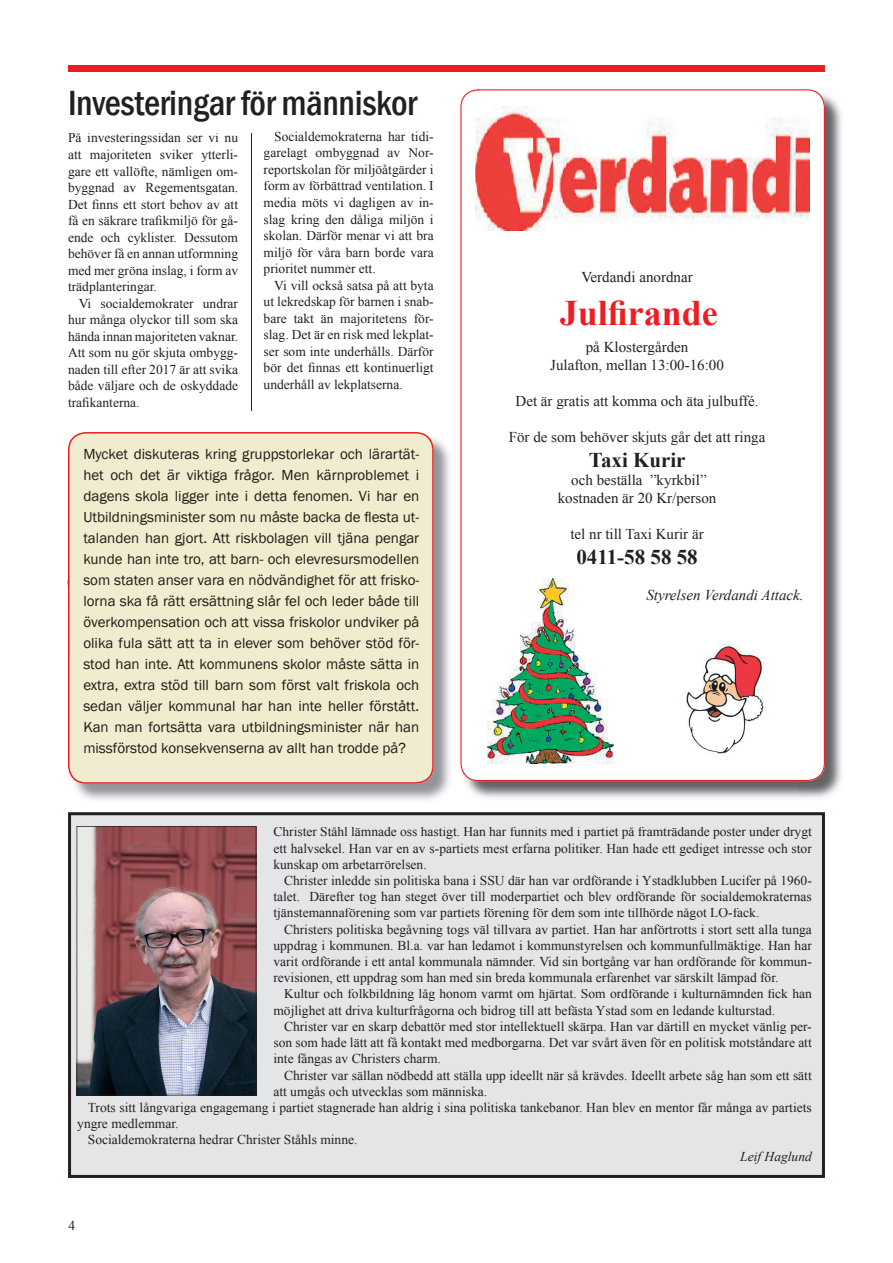
<style>
.page{position:relative;width:893px;height:1263px;background:#fff}
.page>*{position:absolute;margin:0;border:0;box-sizing:border-box;transform-origin:0 0}
.t1{font:500 condensed 36px "Franklin Gothic";letter-spacing:-.01em;color:#231f20}
.t2{font:700 36px "Times New Roman";color:#ee1d23}
.t3{font:700 21px "Times New Roman";color:#231f20}
.t4{font:15px/21px "Franklin Gothic";color:#1d1a12;text-align:justify}
.t5{font:15px/18px "Times New Roman";color:#231f20;text-align:center}
.t6{font:italic 15px "Times New Roman";color:#231f20}
.t7{font:13.5px/16.5px "Times New Roman";color:#231f20;text-align:justify}
.t8{font:italic 13.5px "Times New Roman";color:#231f20}
</style>
<div class="page">
<div style="left:68px;top:65px;width:757px;height:6px;background:#ee1d23"></div>
<img style="left:75px;top:438px;width:375px;height:362px">
<div style="left:68px;top:432px;width:366px;height:352px;background:#f1ebd0"></div>
<div style="left:85px;top:449px;width:334px;height:13px;background:#f1ebd0"></div>
<div style="left:84px;top:469px;width:335px;height:14px;background:#f1ebd0"></div>
<div style="left:84px;top:491px;width:335px;height:13px;background:#f1ebd0"></div>
<div style="left:84px;top:511px;width:335px;height:14px;background:#f1ebd0"></div>
<div style="left:83px;top:533px;width:336px;height:13px;background:#f1ebd0"></div>
<div style="left:84px;top:554px;width:335px;height:12px;background:#f1ebd0"></div>
<div style="left:83px;top:575px;width:336px;height:13px;background:#f1ebd0"></div>
<div style="left:84px;top:595px;width:335px;height:14px;background:#f1ebd0"></div>
<div style="left:84px;top:616px;width:335px;height:14px;background:#f1ebd0"></div>
<div style="left:84px;top:638px;width:335px;height:10px;background:#f1ebd0"></div>
<div style="left:83px;top:658px;width:336px;height:11px;background:#f1ebd0"></div>
<div style="left:84px;top:680px;width:335px;height:12px;background:#f1ebd0"></div>
<div style="left:83px;top:700px;width:336px;height:14px;background:#f1ebd0"></div>
<div style="left:85px;top:722px;width:334px;height:13px;background:#f1ebd0"></div>
<div style="left:84px;top:742px;width:321px;height:14px;background:#f1ebd0"></div>
<svg style="left:68px;top:812px;width:757px;height:366px;background:#d8d8da"></svg>
<div style="left:274px;top:827px;width:538px;height:12px;background:#e4e5e7"></div>
<div style="left:274px;top:843px;width:538px;height:12px;background:#e4e5e7"></div>
<div style="left:274px;top:859px;width:153px;height:13px;background:#e4e5e7"></div>
<div style="left:285px;top:876px;width:526px;height:12px;background:#e4e5e7"></div>
<div style="left:274px;top:892px;width:538px;height:12px;background:#e4e5e7"></div>
<div style="left:274px;top:908px;width:485px;height:12px;background:#e4e5e7"></div>
<div style="left:285px;top:924px;width:527px;height:12px;background:#e4e5e7"></div>
<div style="left:273px;top:940px;width:539px;height:13px;background:#e4e5e7"></div>
<div style="left:274px;top:957px;width:537px;height:12px;background:#e4e5e7"></div>
<div style="left:273px;top:973px;width:505px;height:12px;background:#e4e5e7"></div>
<div style="left:284px;top:989px;width:528px;height:12px;background:#e4e5e7"></div>
<div style="left:274px;top:1005px;width:500px;height:12px;background:#e4e5e7"></div>
<div style="left:285px;top:1021px;width:526px;height:13px;background:#e4e5e7"></div>
<div style="left:274px;top:1038px;width:538px;height:12px;background:#e4e5e7"></div>
<div style="left:274px;top:1054px;width:166px;height:12px;background:#e4e5e7"></div>
<div style="left:285px;top:1070px;width:527px;height:12px;background:#e4e5e7"></div>
<div style="left:274px;top:1086px;width:213px;height:12px;background:#e4e5e7"></div>
<div style="left:88px;top:1102px;width:724px;height:13px;background:#e4e5e7"></div>
<div style="left:77px;top:1119px;width:100px;height:12px;background:#e4e5e7"></div>
<div style="left:89px;top:1135px;width:267px;height:9px;background:#e4e5e7"></div>
<div style="left:740px;top:1151px;width:73px;height:12px;background:#e4e5e7"></div>
<img style="left:77px;top:826px;width:179px;height:269px">
<img style="left:797px;top:95px;width:45px;height:703px">
<img style="left:466px;top:781px;width:331px;height:17px">
<svg style="left:460px;top:89px;width:365px;height:692px"></svg>
<img style="left:475px;top:106px;width:334px;height:124px">
<img style="left:488px;top:578px;width:126px;height:186px">
<div style="left:582px;top:271px;width:111px;height:11px;background:#fff"></div>
<div style="left:586px;top:341px;width:102px;height:14px;background:#fff"></div>
<div style="left:550px;top:359px;width:173px;height:13px;background:#fff"></div>
<div style="left:516px;top:395px;width:241px;height:14px;background:#fff"></div>
<div style="left:509px;top:431px;width:256px;height:14px;background:#fff"></div>
<div style="left:590px;top:452px;width:95px;height:15px;background:#fff"></div>
<div style="left:567px;top:474px;width:140px;height:14px;background:#fff"></div>
<div style="left:558px;top:492px;width:158px;height:14px;background:#fff"></div>
<div style="left:571px;top:528px;width:133px;height:11px;background:#fff"></div>
<div style="left:577px;top:550px;width:120px;height:14px;background:#fff"></div>
<div style="left:646px;top:589px;width:156px;height:14px;background:#fff"></div>
<hr style="left:251px;top:133px;width:1px;height:278px;background:#231f20">
<img style="left:686px;top:645px;width:78px;height:108px">
<img style="left:67px;top:569px;width:13px;height:87px">
<h1 class="t1" style="left:68px;top:79px;width:350px">Investeringar för människor</h1>
<p class="t7" style="left:68px;top:130px;width:172px">På investeringssidan ser vi nu att majoriteten sviker ytterli&shy;gare ett vallöfte, nämligen om&shy;byggnad av Regementsgatan.<br>Det finns ett stort behov av att få en säkrare trafikmiljö för gå&shy;ende och cyklister. Dessutom behöver få en annan utformning med mer gröna inslag, i form av trädplanteringar.</p>
<p class="t7" style="left:68px;top:295px;width:172px;text-indent:11px">Vi socialdemokrater undrar hur många olyckor till som ska hända innan majoriteten vaknar.<br>Att som nu gör skjuta ombygg&shy;naden till efter 2017 är att svika både väljare och de oskyddade trafikanterna.</p>
<p class="t7" style="left:264px;top:128px;width:172px;text-indent:11px">Socialdemokraterna har tidi&shy;garelagt ombyggnad av Nor&shy;reportskolan för miljöåtgärder i form av förbättrad ventilation. I media möts vi dagligen av in&shy;slag kring den dåliga miljön i skolan. Därför menar vi att bra miljö för våra barn borde vara prioritet nummer ett.</p>
<p class="t7" style="left:264px;top:276px;width:172px;text-indent:11px">Vi vill också satsa på att byta ut lekredskap för barnen i snab&shy;bare takt än majoritetens för&shy;slag. Det är en risk med lekplat&shy;ser som inte underhålls. Därför bör det finnas ett kontinuerligt underhåll av lekplatserna.</p>
<p class="t4" style="left:83px;top:444px;width:337px">Mycket diskuteras kring gruppstorlekar och lärartät&shy;het och det är viktiga frågor. Men kärnproblemet i dagens skola ligger inte i detta fenomen. Vi har en Utbildningsminister som nu måste backa de flesta ut&shy;talanden han gjort. Att riskbolagen vill tjäna pengar kunde han inte tro, att barn- och elevresursmodellen som staten anser vara en nödvändighet för att frisko&shy;lorna ska få rätt ersättning slår fel och leder både till överkompensation och att vissa friskolor undviker på olika fula sätt att ta in elever som behöver stöd för&shy;stod han inte. Att kommunens skolor måste sätta in extra, extra stöd till barn som först valt friskola och sedan väljer kommunal har han inte heller förstått.<br>Kan man fortsätta vara utbildningsminister när han missförstod konsekvenserna av allt han trodde på?</p>
<p class="t5" style="left:581px;top:268px;width:113px">Verdandi anordnar</p>
<h1 class="t2" style="left:560px;top:288px;width:160px">Julfirande</h1>
<p class="t5" style="left:550px;top:337px;width:175px">på Klostergården<br>Julafton, mellan 13:00-16:00</p>
<p class="t5" style="left:516px;top:391px;width:244px">Det är gratis att komma och äta julbuffé.</p>
<p class="t5" style="left:509px;top:427px;width:258px">För de som behöver skjuts går det att ringa</p>
<h2 class="t3" style="left:589px;top:445px;width:98px">Taxi Kurir</h2>
<p class="t5" style="left:558px;top:470px;width:160px">och beställa ”kyrkbil” kostnaden är 20 Kr/person</p>
<p class="t5" style="left:570px;top:524px;width:135px">tel nr till Taxi Kurir är</p>
<h2 class="t3" style="left:576px;top:542px;width:123px">0411-58 58 58</h2>
<p class="t6" style="left:646px;top:585px;width:159px">Styrelsen Verdandi Attack.</p>
<p class="t7" style="left:273px;top:824px;width:540px">Christer Ståhl lämnade oss hastigt. Han har funnits med i partiet på framträdande poster under drygt ett halvsekel. Han var en av s-partiets mest erfarna politiker. Han hade ett gediget intresse och stor kunskap om arbetarrörelsen.</p>
<p class="t7" style="left:273px;top:872px;width:540px;text-indent:11px">Christer inledde sin politiska bana i SSU där han var ordförande i Ystadklubben Lucifer på 1960- talet. Därefter tog han steget över till moderpartiet och blev ordförande för socialdemokraternas tjänstemannaförening som var partiets förening för dem som inte tillhörde något LO-fack.</p>
<p class="t7" style="left:273px;top:921px;width:540px;text-indent:11px">Christers politiska begåvning togs väl tillvara av partiet. Han har anförtrotts i stort sett alla tunga uppdrag i kommunen. Bl.a. var han ledamot i kommunstyrelsen och kommunfullmäktige. Han har varit ordförande i ett antal kommunala nämnder. Vid sin bortgång var han ordförande för kommun&shy;revisionen, ett uppdrag som han med sin breda kommunala erfarenhet var särskilt lämpad för.</p>
<p class="t7" style="left:273px;top:986px;width:540px;text-indent:11px">Kultur och folkbildning låg honom varmt om hjärtat. Som ordförande i kulturnämnden fick han möjlighet att driva kulturfrågorna och bidrog till att befästa Ystad som en ledande kulturstad.</p>
<p class="t7" style="left:273px;top:1018px;width:540px;text-indent:11px">Christer var en skarp debattör med stor intellektuell skärpa. Han var därtill en mycket vänlig per&shy;son som hade lätt att få kontakt med medborgarna. Det var svårt även för en politisk motståndare att inte fångas av Christers charm.</p>
<p class="t7" style="left:284px;top:1066px;width:529px">Christer var sällan nödbedd att ställa upp ideellt när så krävdes. Ideellt arbete såg han som ett sätt</p>
<p class="t7" style="left:273px;top:1083px;width:215px">att umgås och utvecklas som människa.</p>
<p class="t7" style="left:88px;top:1099px;width:725px">Trots sitt långvariga engagemang i partiet stagnerade han aldrig i sina politiska tankebanor. Han blev en mentor får många av partiets</p>
<p class="t7" style="left:77px;top:1115px;width:103px">yngre medlemmar.</p>
<p class="t7" style="left:88px;top:1131px;width:271px">Socialdemokraterna hedrar Christer Ståhls minne.</p>
<p class="t8" style="left:740px;top:1147px;width:73px">Leif Haglund</p>
<p class="t7" style="left:69px;top:1217px;width:8px">4</p>
</div>
